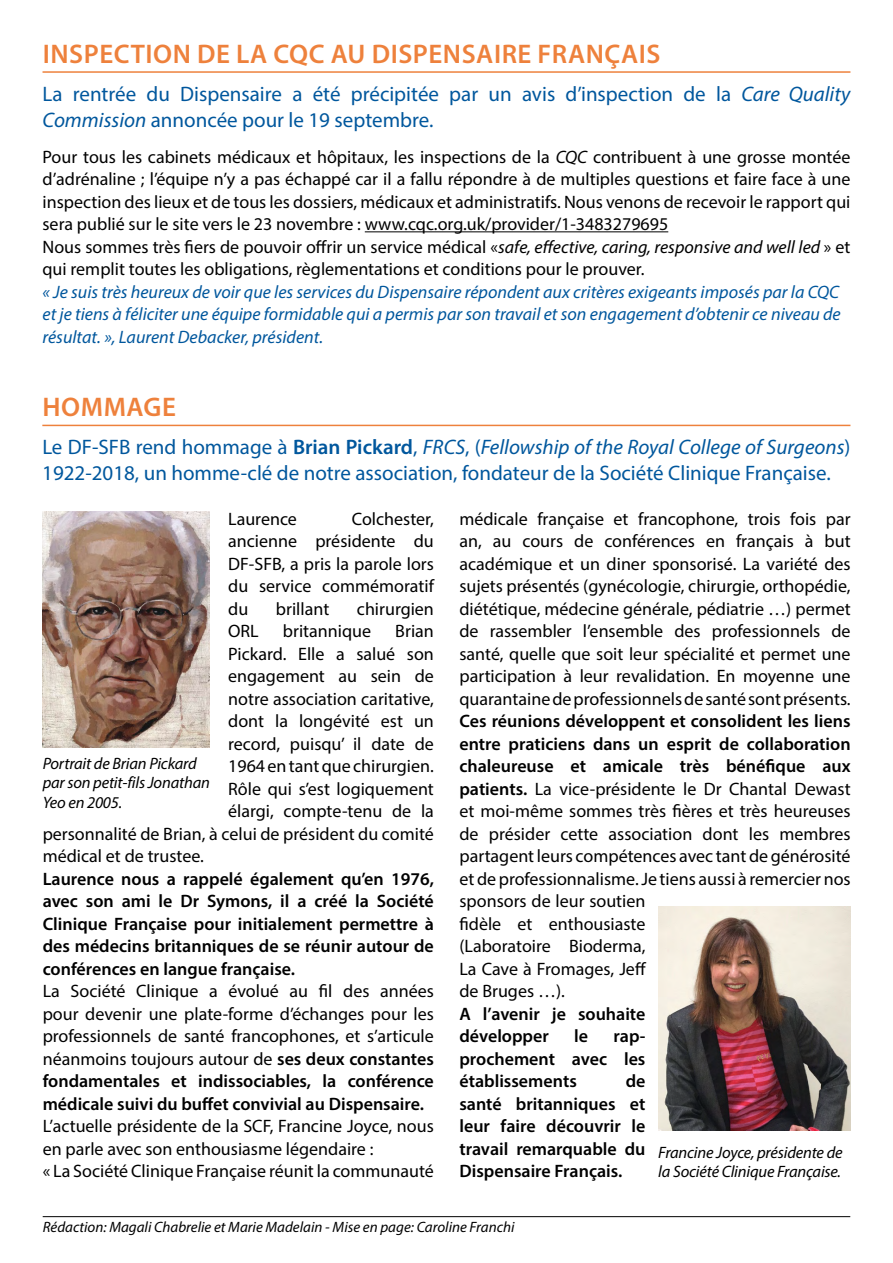
<style>
.page{position:relative;width:893px;height:1263px;background:#fff}
.page>*{position:absolute;margin:0;border:0;box-sizing:border-box;transform-origin:0 0}
.t1{font:600 27px "Myriad Pro";letter-spacing:.02em;color:#ee813c}
.t2{font:21px/25.5px "Myriad Pro";color:#00579d}
.t3{font:18px/22.5px "Myriad Pro";color:#000}
.t4{font:600 18px/22.5px "Myriad Pro";color:#000;text-align:justify}
.t5{font:italic 18px/22.5px "Myriad Pro";color:#00579d;text-align:justify}
.t6{font:italic 16.5px/19.5px "Myriad Pro";letter-spacing:-.01em;color:#000}
.t7{font:italic 15px "Myriad Pro";color:#000}
.s1{font-style:italic}
.s2{font-weight:600}
</style>
<div class="page">
<hr style="left:43px;top:71px;width:807px;height:2px;background:#ee813c">
<hr style="left:365px;top:231px;width:303px;height:1px;background:#000">
<hr style="left:43px;top:1216px;width:807px;height:1px;background:#000">
<hr style="left:42px;top:425px;width:808px;height:1px;background:#ee813c">
<img style="left:658px;top:906px;width:192px;height:224px">
<img style="left:43px;top:511px;width:166px;height:236px">
<h1 class="t1" style="left:43px;top:37px;width:619px">Inspection de la CQC au Dispensaire Français</h1>
<p class="t2" style="left:43px;top:81px;width:809px">La rentrée du Dispensaire a été précipitée par un avis d’inspection de la <span class="s1">Care Quality<br>Commission</span> annoncée pour le 19 septembre.</p>
<p class="t3" style="left:43px;top:145px;width:809px">Pour tous les cabinets médicaux et hôpitaux, les inspections de la <span class="s1">CQC</span> contribuent à une grosse montée d’adrénaline ; l’équipe n’y a pas échappé car il a fallu répondre à de multiples questions et faire face à une inspection des lieux et de tous les dossiers, médicaux et administratifs. Nous venons de recevoir le rapport qui sera publié sur le site vers le 23 novembre : www.cqc.org.uk/provider/1-3483279695<br>Nous sommes très fiers de pouvoir offrir un service médical «<span class="s1">safe, effective, caring, responsive and well led</span> » et qui remplit toutes les obligations, règlementations et conditions pour le prouver.</p>
<p class="t5" style="left:43px;top:280px;width:800px">« Je suis très heureux de voir que les services du Dispensaire répondent aux critères exigeants imposés par la CQC et je tiens à féliciter une équipe formidable qui a permis par son travail et son engagement d’obtenir ce niveau de résultat. », Laurent Debacker, président.</p>
<h1 class="t1" style="left:43px;top:390px;width:135px">hommage</h1>
<p class="t2" style="left:42px;top:434px;width:810px">Le DF-SFB rend hommage à <span class="s2">Brian Pickard</span>, <span class="s1">FRCS</span>, (<span class="s1">Fellowship of the Royal College of Surgeons</span>)<br>1922-2018, un homme-clé de notre association, fondateur de la Société Clinique Française.</p>
<p class="t3" style="left:228px;top:507px;width:207px;text-align:justify;text-indent:124px">Colchester, ancienne présidente du DF-SFB, a pris la parole lors du service commémoratif du</p>
<p class="t3" style="left:228px;top:507px;width:70px">Laurence</p>
<p class="t3" style="left:276px;top:597px;width:55px">brillant</p>
<p class="t3" style="left:357px;top:597px;width:78px">chirurgien</p>
<p class="t3" style="left:228px;top:620px;width:32px">ORL</p>
<p class="t3" style="left:283px;top:620px;width:90px">britannique</p>
<p class="t3" style="left:395px;top:620px;width:40px">Brian</p>
<p class="t3" style="left:228px;top:642px;width:207px">Pickard. Elle a salué son</p>
<p class="t3" style="left:228px;top:665px;width:207px">engagement au sein de</p>
<p class="t3" style="left:228px;top:687px;width:207px">notre association caritative,</p>
<p class="t3" style="left:228px;top:710px;width:207px">dont la longévité est un</p>
<p class="t3" style="left:228px;top:732px;width:207px">record, puisqu’ il date de</p>
<p class="t3" style="left:228px;top:755px;width:207px">1964 en tant que chirurgien.</p>
<p class="t3" style="left:228px;top:777px;width:207px">Rôle qui s’est logiquement</p>
<p class="t3" style="left:228px;top:800px;width:207px">élargi, compte-tenu de la</p>
<p class="t3" style="left:43px;top:822px;width:393px">personnalité de Brian, à celui de président du comité</p>
<p class="t3" style="left:43px;top:845px;width:163px">médical et de trustee.</p>
<p class="t4" style="left:43px;top:867px;width:393px">Laurence nous a rappelé également qu’en 1976, avec son ami le Dr Symons, il a créé la Société Clinique Française pour initialement permettre à des médecins britanniques de se réunir autour de conférences en langue française.</p>
<p class="t3" style="left:43px;top:980px;width:393px;text-align:justify">La Société Clinique a évolué au fil des années pour devenir une plate-forme d’échanges pour les professionnels de santé francophones, et s’articule néanmoins toujours autour de <span class="s2">ses deux constantes fondamentales et indissociables, la conférence médicale suivi du buffet convivial au Dispensaire.</span></p>
<p class="t3" style="left:43px;top:1115px;width:393px">L’actuelle présidente de la SCF, Francine Joyce, nous en parle avec son enthousiasme légendaire :<br>« La Société Clinique Française réunit la communauté</p>
<p class="t6" style="left:43px;top:753px;width:169px">Portrait de Brian Pickard par son petit-fils Jonathan<br>Yeo en 2005.</p>
<p class="t3" style="left:459px;top:507px;width:393px;text-align:justify">médicale française et francophone, trois fois par an, au cours de conférences en français à but académique et un diner sponsorisé. La variété des sujets présentés (gynécologie, chirurgie, orthopédie, diététique, médecine générale, pédiatrie …) permet de rassembler l’ensemble des professionnels de santé, quelle que soit leur spécialité et permet une participation à leur revalidation. En moyenne une quarantaine de professionnels de santé sont présents.</p>
<p class="t3" style="left:459px;top:710px;width:393px"><span class="s2">Ces réunions développent et consolident les liens entre praticiens dans un esprit de collaboration chaleureuse et amicale très bénéfique aux patients.</span> La vice-présidente le Dr Chantal Dewast et moi-même sommes très fières et très heureuses de présider cette association dont les membres partagent leurs compétences avec tant de générosité et de professionnalisme. Je tiens aussi à remercier nos sponsors de leur soutien<br>fidèle et enthousiaste<br>(Laboratoire Bioderma,<br>La Cave à Fromages, Jeff<br>de Bruges …).</p>
<p class="t4" style="left:459px;top:1002px;width:188px">A l’avenir je souhaite développer</p>
<p class="t4" style="left:574px;top:1024px;width:15px">le</p>
<p class="t4" style="left:459px;top:1024px;width:188px;text-indent:154px">rap&shy;prochement avec les établissements</p>
<p class="t4" style="left:459px;top:1069px;width:188px;text-indent:166px">de santé britanniques et leur faire découvrir le travail remarquable du Dispensaire Français.</p>
<p class="t6" style="left:658px;top:1142px;width:186px">Francine Joyce, présidente de la Société Clinique Française.</p>
<p class="t7" style="left:43px;top:1217px;width:473px">Rédaction: Magali Chabrelie et Marie Madelain - Mise en page: Caroline Franchi</p>
</div>
